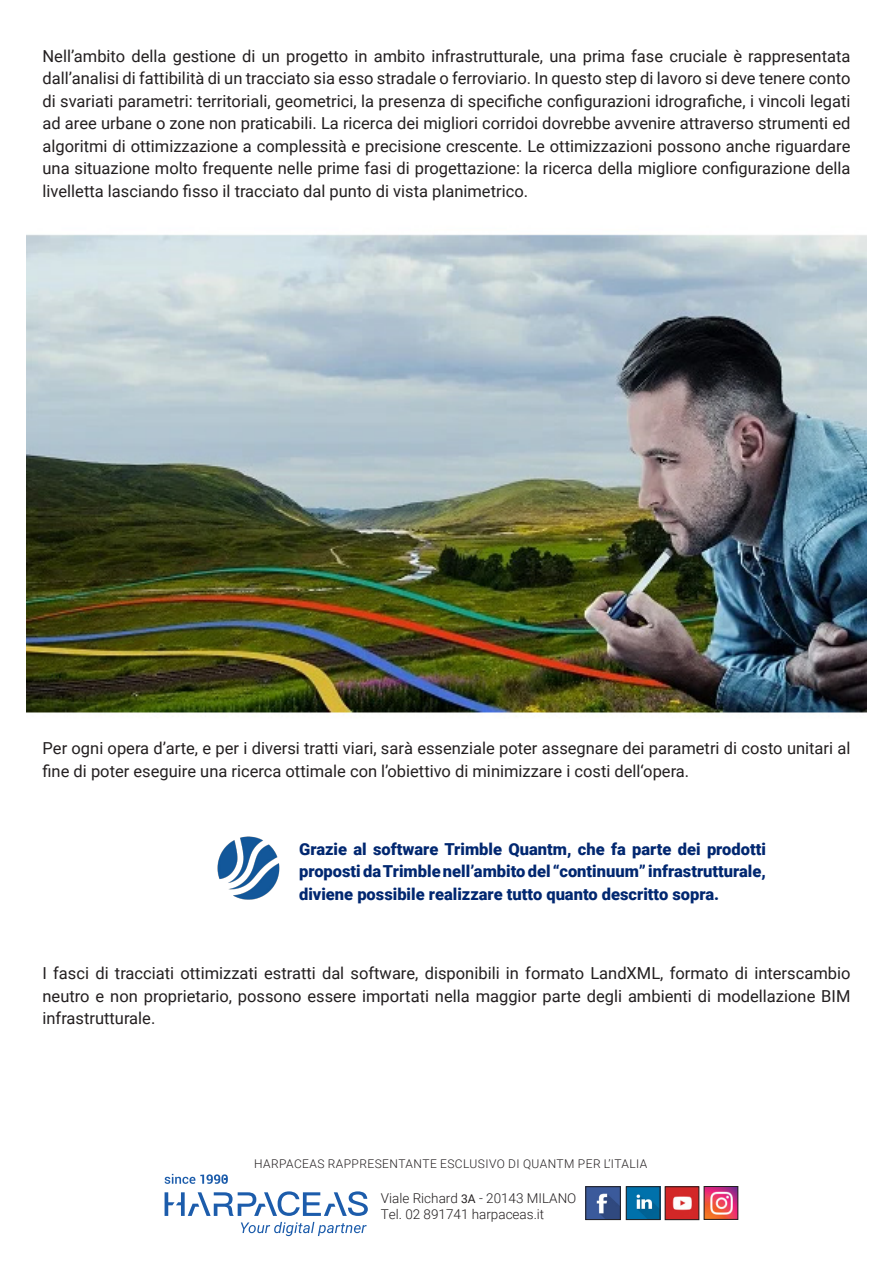
<style>
.page{position:relative;width:893px;height:1263px;background:#fff}
.page>*{position:absolute;margin:0;border:0;box-sizing:border-box;transform-origin:0 0}
.t1{font:16.5px/22.5px "Roboto";color:#231f20;text-align:justify}
.t2{font:900 16.5px/22.5px "Roboto";color:#012770;text-align:justify}
.t3{font:300 13.5px/16.2px "Roboto";color:#231f20}
.t4{font:300 12px "Roboto";letter-spacing:.035em;color:#231f20}
.s1{font-weight:400;font-size:12px}
</style>
<div class="page">
<img style="left:26px;top:234px;width:840px;height:479px">
<img style="left:588px;top:1188px;width:30px;height:29px">
<img style="left:628px;top:1188px;width:30px;height:29px">
<div style="left:626px;top:1186px;width:34px;height:33px;border:1px solid #231f20"></div>
<img style="left:667px;top:1189px;width:30px;height:29px">
<img style="left:706px;top:1188px;width:30px;height:29px">
<div style="left:704px;top:1186px;width:34px;height:33px;border:1px solid #231f20"></div>
<img style="left:217px;top:836px;width:63px;height:64px">
<svg style="left:165px;top:1191px;width:203px;height:25px"></svg>
<svg style="left:165px;top:1174px;width:63px;height:10px"></svg>
<svg style="left:241px;top:1222px;width:126px;height:14px"></svg>
<p class="t1" style="left:43px;top:44px;width:809px">Nell’ambito della gestione di un progetto in ambito infrastrutturale, una prima fase cruciale è rappresentata dall’analisi di fattibilità di un tracciato sia esso stradale o ferroviario. In questo step di lavoro si deve tenere conto di svariati parametri: territoriali, geometrici, la presenza di specifiche configurazioni idrografiche, i vincoli legati ad aree urbane o zone non praticabili. La ricerca dei migliori corridoi dovrebbe avvenire attraverso strumenti ed algoritmi di ottimizzazione a complessità e precisione crescente. Le ottimizzazioni possono anche riguardare una situazione molto frequente nelle prime fasi di progettazione: la ricerca della migliore configurazione della livelletta lasciando fisso il tracciato dal punto di vista planimetrico.</p>
<p class="t1" style="left:43px;top:736px;width:809px">Per ogni opera d’arte, e per i diversi tratti viari, sarà essenziale poter assegnare dei parametri di costo unitari al fine di poter eseguire una ricerca ottimale con l’obiettivo di minimizzare i costi dell‘opera.</p>
<p class="t2" style="left:299px;top:837px;width:468px">Grazie al software Trimble Quantm, che fa parte dei prodotti proposti da Trimble nell’ambito del “continuum” infrastrutturale, diviene possibile realizzare tutto quanto descritto sopra.</p>
<p class="t1" style="left:43px;top:961px;width:809px">I fasci di tracciati ottimizzati estratti dal software, disponibili in formato LandXML, formato di interscambio neutro e non proprietario, possono essere importati nella maggior parte degli ambienti di modellazione BIM infrastrutturale.</p>
<p class="t4" style="left:254px;top:1155px;width:395px">HARPACEAS RAPPRESENTANTE ESCLUSIVO DI QUANTM PER L’ITALIA</p>
<p class="t3" style="left:381px;top:1189px;width:197px">Viale Richard <span class="s1">3A</span> - 20143 MILANO<br>Tel. 02 891741 harpaceas.it</p>
</div>
